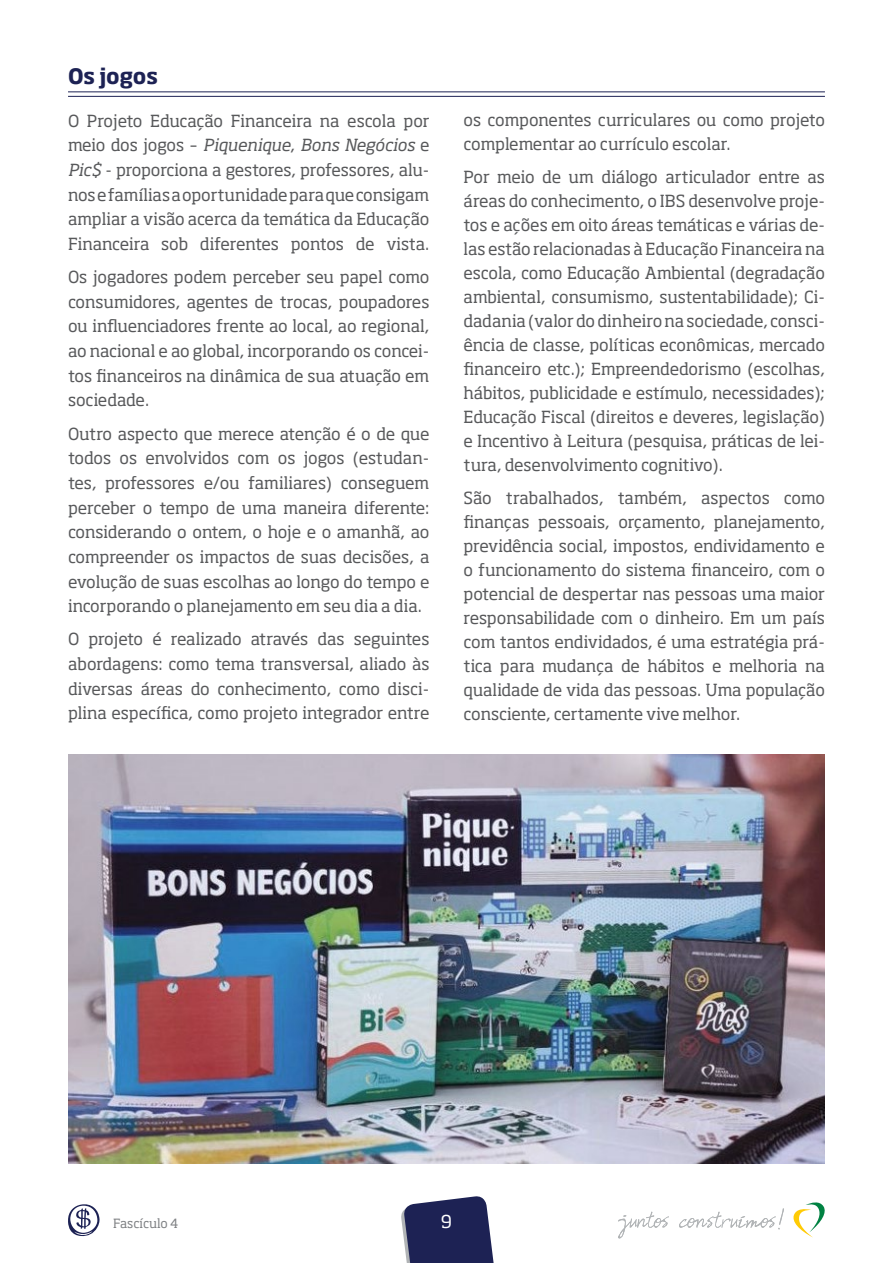
<style>
.page{position:relative;width:893px;height:1263px;background:#fff}
.page>*{position:absolute;margin:0;border:0;box-sizing:border-box;transform-origin:0 0}
.t1{font:700 21px "Soho Std";color:#1d2254}
.t2{font:17.7px "Soho Std";color:#fff}
.t3{font:16.5px/24px "Soho Std";letter-spacing:-.01em;color:#58595b;text-align:justify}
.t4{font:12.6px "Soho Std";letter-spacing:-.01em;color:#808285}
.s1{font-style:italic}
</style>
<div class="page">
<svg style="left:401px;top:1196px;width:93px;height:67px;background:#40446e"></svg>
<svg style="left:793px;top:1202px;width:32px;height:35px"></svg>
<svg style="left:618px;top:1208px;width:166px;height:30px"></svg>
<svg style="left:68px;top:1204px;width:32px;height:32px"></svg>
<hr style="left:68px;top:91px;width:757px;height:1px;background:#1d2254">
<hr style="left:68px;top:96px;width:757px;height:1px;background:#1d2254">
<img style="left:68px;top:755px;width:757px;height:408px">
<p class="t1" style="left:68px;top:63px;width:92px">Os jogos</p>
<p class="t3" style="left:68px;top:108px;width:363px;line-height:24.6px">O Projeto Educação Financeira na escola por meio dos jogos – <span class="s1">Piquenique</span>, <span class="s1">Bons Negócios</span> e <span class="s1">Pic$</span> - proporciona a gestores, professores, alu&shy;nos e famílias a oportunidade para que consigam ampliar a visão acerca da temática da Educação Financeira sob diferentes pontos de vista.</p>
<p class="t3" style="left:68px;top:264px;width:363px;line-height:24.6px">Os jogadores podem perceber seu papel como consumidores, agentes de trocas, poupadores ou influenciadores frente ao local, ao regional, ao nacional e ao global, incorporando os concei&shy;tos financeiros na dinâmica de sua atuação em sociedade.</p>
<p class="t3" style="left:68px;top:421px;width:363px;line-height:24.6px">Outro aspecto que merece atenção é o de que todos os envolvidos com os jogos (estudan&shy;tes, professores e/ou familiares) conseguem perceber o tempo de uma maneira diferente: considerando o ontem, o hoje e o amanhã, ao compreender os impactos de suas decisões, a evolução de suas escolhas ao longo do tempo e incorporando o planejamento em seu dia a dia.</p>
<p class="t3" style="left:68px;top:627px;width:363px;line-height:24.6px">O projeto é realizado através das seguintes abordagens: como tema transversal, aliado às diversas áreas do conhecimento, como disci&shy;plina específica, como projeto integrador entre</p>
<p class="t3" style="left:463px;top:108px;width:363px">os componentes curriculares ou como projeto complementar ao currículo escolar.</p>
<p class="t3" style="left:463px;top:165px;width:363px">Por meio de um diálogo articulador entre as áreas do conhecimento, o IBS desenvolve proje&shy;tos e ações em oito áreas temáticas e várias de&shy;las estão relacionadas à Educação Financeira na escola, como Educação Ambiental (degradação ambiental, consumismo, sustentabilidade); Ci&shy;dadania (valor do dinheiro na sociedade, consci&shy;ência de classe, políticas econômicas, mercado financeiro etc.); Empreendedorismo (escolhas, hábitos, publicidade e estímulo, necessidades); Educação Fiscal (direitos e deveres, legislação) e Incentivo à Leitura (pesquisa, práticas de lei&shy;tura, desenvolvimento cognitivo).</p>
<p class="t3" style="left:463px;top:485px;width:363px">São trabalhados, também, aspectos como finanças pessoais, orçamento, planejamento, previdência social, impostos, endividamento e o funcionamento do sistema financeiro, com o potencial de despertar nas pessoas uma maior responsabilidade com o dinheiro. Em um país com tantos endividados, é uma estratégia prá&shy;tica para mudança de hábitos e melhoria na qualidade de vida das pessoas. Uma população consciente, certamente vive melhor.</p>
<p class="t4" style="left:113px;top:1215px;width:67px">Fascículo 4</p>
<p class="t2" style="left:441px;top:1210px;width:13px">9</p>
</div>
